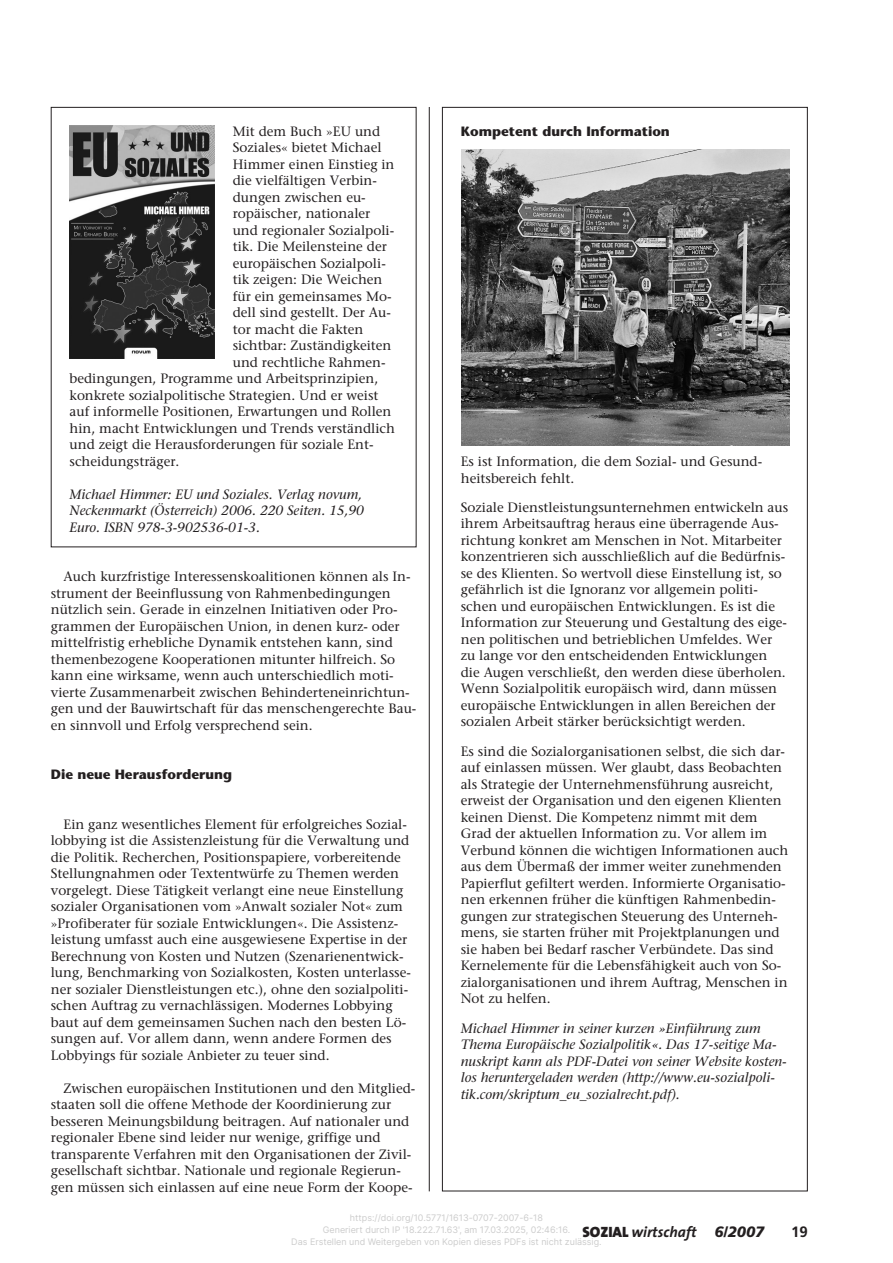
<style>
.page{position:relative;width:893px;height:1263px;background:#fff}
.page>*{position:absolute;margin:0;border:0;box-sizing:border-box;transform-origin:0 0}
.t1{font:italic 700 15px "The Sans";color:#231f20}
.t2{font:700 15px "Frutiger";color:#231f20}
.t3{font:13.5px/16.5px "Stone Serif";color:#231f20}
.t4{font:italic 13.5px/16.5px "Stone Serif";color:#231f20}
.t5{font:700 13.5px "Stone Sans";color:#231f20}
.t6{font:9px/12px "Inter";color:#ccc;text-align:center}
.s1{font-family:"The Sans Black Caps";font-weight:400;font-style:normal}
.s2{font-family:"Frutiger";font-weight:900}
</style>
<div class="page">
<hr style="left:429px;top:107px;width:1px;height:1084px;background:#231f20">
<img style="left:69px;top:125px;width:146px;height:233px">
<img style="left:461px;top:149px;width:329px;height:297px">
<p class="t3" style="left:233px;top:124px;width:149px">Mit dem Buch »EU und</p>
<p class="t3" style="left:233px;top:141px;width:150px">Soziales« bietet Michael</p>
<p class="t3" style="left:233px;top:157px;width:163px">Himmer einen Einstieg in</p>
<p class="t3" style="left:233px;top:174px;width:146px">die vielfältigen Verbin-</p>
<p class="t3" style="left:233px;top:190px;width:135px">dungen zwischen eu-</p>
<p class="t3" style="left:233px;top:207px;width:139px">ropäischer, nationaler</p>
<p class="t3" style="left:233px;top:223px;width:163px">und regionaler Sozialpoli-</p>
<p class="t3" style="left:233px;top:240px;width:156px">tik. Die Meilensteine der</p>
<p class="t3" style="left:233px;top:256px;width:155px">europäischen Sozialpoli-</p>
<p class="t3" style="left:233px;top:273px;width:151px">tik zeigen: Die Weichen</p>
<p class="t3" style="left:233px;top:289px;width:160px">für ein gemeinsames Mo-</p>
<p class="t3" style="left:233px;top:306px;width:160px">dell sind gestellt. Der Au-</p>
<p class="t3" style="left:233px;top:322px;width:132px">tor macht die Fakten</p>
<p class="t3" style="left:233px;top:339px;width:160px">sichtbar: Zuständigkeiten</p>
<p class="t3" style="left:233px;top:355px;width:154px">und rechtliche Rahmen-</p>
<p class="t3" style="left:70px;top:372px;width:310px">bedingungen, Programme und Arbeitsprinzipien,</p>
<p class="t3" style="left:70px;top:388px;width:310px">konkrete sozialpolitische Strategien. Und er weist</p>
<p class="t3" style="left:70px;top:405px;width:323px">auf informelle Positionen, Erwartungen und Rollen</p>
<p class="t3" style="left:70px;top:421px;width:327px">hin, macht Entwicklungen und Trends verständlich</p>
<p class="t3" style="left:70px;top:438px;width:306px">und zeigt die Herausforderungen für soziale Ent-</p>
<p class="t3" style="left:70px;top:454px;width:111px">scheidungsträger.</p>
<p class="t4" style="left:70px;top:487px;width:296px">Michael Himmer: EU und Soziales. Verlag novum,<br>Neckenmarkt (Österreich) 2006. 220 Seiten. 15,90<br>Euro. ISBN 978-3-902536-01-3.</p>
<p class="t3" style="left:51px;top:570px;width:367px;text-indent:13px">Auch kurzfristige Interessenskoalitionen können als In&shy;strument der Beeinflussung von Rahmenbedingungen nützlich sein. Gerade in einzelnen Initiativen oder Pro&shy;grammen der Europäischen Union, in denen kurz- oder mittelfristig erhebliche Dynamik entstehen kann, sind themenbezogene Kooperationen mitunter hilfreich. So kann eine wirksame, wenn auch unterschiedlich moti&shy;vierte Zusammenarbeit zwischen Behinderteneinrichtun&shy;gen und der Bauwirtschaft für das menschengerechte Bau&shy;en sinnvoll und Erfolg versprechend sein.</p>
<p class="t5" style="left:51px;top:769px;width:183px">Die neue Herausforderung</p>
<p class="t3" style="left:51px;top:817px;width:362px;text-indent:13px">Ein ganz wesentliches Element für erfolgreiches Sozial&shy;lobbying ist die Assistenzleistung für die Verwaltung und die Politik. Recherchen, Positionspapiere, vorbereitende Stellungnahmen oder Textentwürfe zu Themen werden vorgelegt. Diese Tätigkeit verlangt eine neue Einstellung sozialer Organisationen vom »Anwalt sozialer Not« zum »Profiberater für soziale Entwicklungen«. Die Assistenz&shy;leistung umfasst auch eine ausgewiesene Expertise in der Berechnung von Kosten und Nutzen (Szenarienentwick&shy;lung, Benchmarking von Sozialkosten, Kosten unterlasse&shy;ner sozialer Dienstleistungen etc.), ohne den sozialpoliti&shy;schen Auftrag zu vernachlässigen. Modernes Lobbying baut auf dem gemeinsamen Suchen nach den besten Lö&shy;sungen auf. Vor allem dann, wenn andere Formen des Lobbyings für soziale Anbieter zu teuer sind.</p>
<p class="t3" style="left:51px;top:1081px;width:366px;text-indent:13px">Zwischen europäischen Institutionen und den Mitglied&shy;staaten soll die offene Methode der Koordinierung zur besseren Meinungsbildung beitragen. Auf nationaler und regionaler Ebene sind leider nur wenige, griffige und transparente Verfahren mit den Organisationen der Zivil&shy;gesellschaft sichtbar. Nationale und regionale Regierun&shy;gen müssen sich einlassen auf eine neue Form der Koope-</p>
<p class="t5" style="left:461px;top:126px;width:211px">Kompetent durch Information</p>
<p class="t3" style="left:461px;top:455px;width:303px">Es ist Information, die dem Sozial- und Gesund&shy;heitsbereich fehlt.</p>
<p class="t3" style="left:461px;top:500px;width:329px">Soziale Dienstleistungsunternehmen entwickeln aus ihrem Arbeitsauftrag heraus eine überragende Aus&shy;richtung konkret am Menschen in Not. Mitarbeiter konzentrieren sich ausschließlich auf die Bedürfnis&shy;se des Klienten. So wertvoll diese Einstellung ist, so gefährlich ist die Ignoranz vor allgemein politi&shy;schen und europäischen Entwicklungen. Es ist die Information zur Steuerung und Gestaltung des eige&shy;nen politischen und betrieblichen Umfeldes. Wer zu lange vor den entscheidenden Entwicklungen die Augen verschließt, den werden diese überholen.<br>Wenn Sozialpolitik europäisch wird, dann müssen europäische Entwicklungen in allen Bereichen der sozialen Arbeit stärker berücksichtigt werden.</p>
<p class="t3" style="left:461px;top:744px;width:329px">Es sind die Sozialorganisationen selbst, die sich dar&shy;auf einlassen müssen. Wer glaubt, dass Beobachten als Strategie der Unternehmensführung ausreicht, erweist der Organisation und den eigenen Klienten keinen Dienst. Die Kompetenz nimmt mit dem Grad der aktuellen Information zu. Vor allem im Verbund können die wichtigen Informationen auch aus dem Übermaß der immer weiter zunehmenden Papierflut gefiltert werden. Informierte Organisatio&shy;nen erkennen früher die künftigen Rahmenbedin&shy;gungen zur strategischen Steuerung des Unterneh&shy;mens, sie starten früher mit Projektplanungen und sie haben bei Bedarf rascher Verbündete. Das sind Kernelemente für die Lebensfähigkeit auch von So&shy;zialorganisationen und ihrem Auftrag, Menschen in Not zu helfen.</p>
<p class="t4" style="left:461px;top:1021px;width:327px">Michael Himmer in seiner kurzen »Einführung zum Thema Europäische Sozialpolitik«. Das 17-seitige Ma&shy;nuskript kann als PDF-Datei von seiner Website kosten&shy;los heruntergeladen werden (http://www.eu-sozialpoli&shy;tik.com/skriptum_eu_sozialrecht.pdf).</p>
<p class="t6" style="left:291px;top:1212px;width:312px">https://doi.org/10.5771/1613-0707-2007-6-18<br>Generiert durch IP '18.222.71.63', am 17.03.2025, 02:46:16.<br>Das Erstellen und Weitergeben von Kopien dieses PDFs ist nicht zulässig.</p>
<p class="t1" style="left:582px;top:1225px;width:184px"><span class="s1">SOZIAL</span> wirtschaft <span class="s2">6/2007</span></p>
<p class="t2" style="left:791px;top:1225px;width:18px">19</p>
</div>
